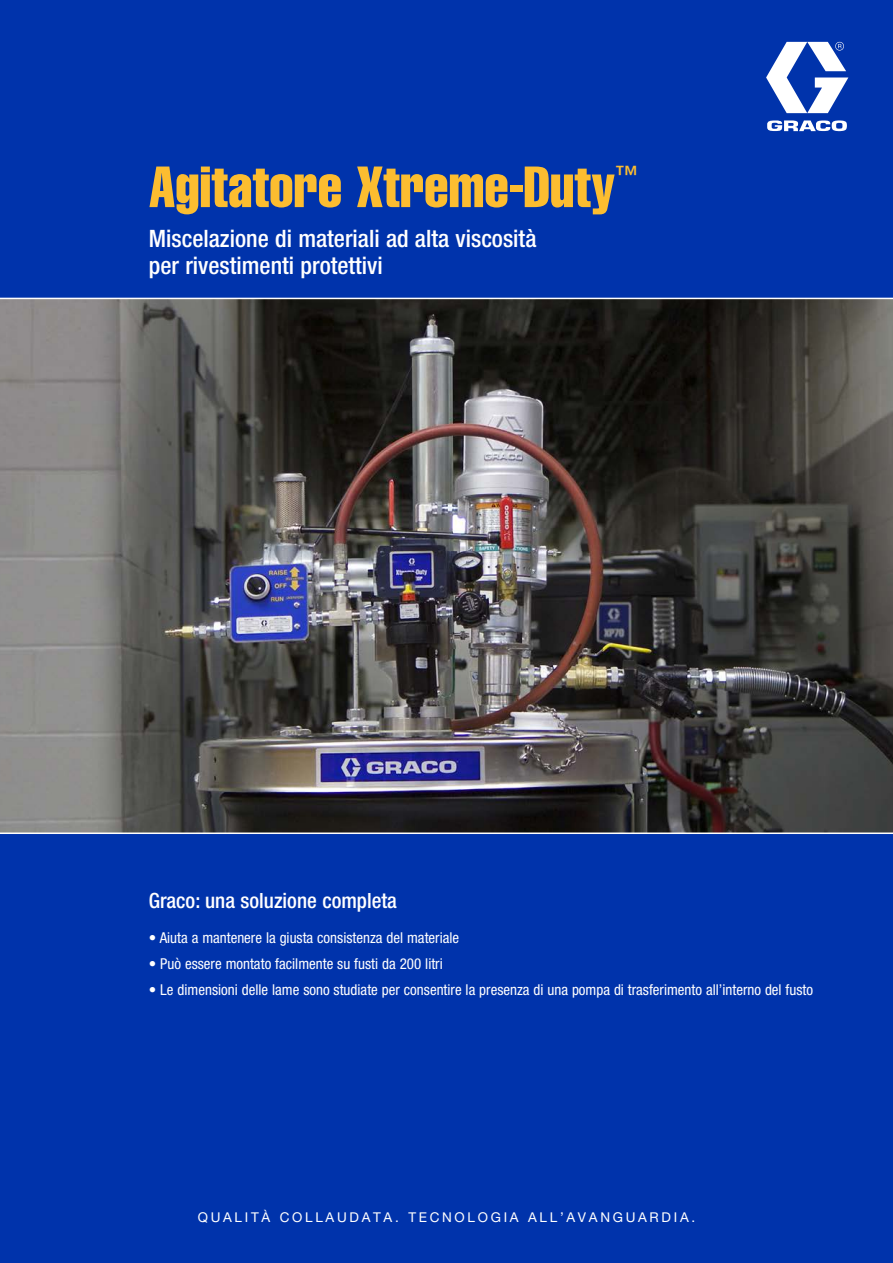
<style>
.page{position:relative;width:893px;height:1263px;background:#0033ab}
.page>*{position:absolute;margin:0;border:0;box-sizing:border-box;transform-origin:0 0}
.t1{font:57px "Helvetica LT Std Comp";color:#fcbd30}
.t2{font:500 condensed 24px/27px "Helvetica Neue LT Std";color:#fff}
.t3{font:500 condensed 22.8px "Helvetica Neue LT Std";color:#fcbd30}
.t4{font:500 condensed 21px "Helvetica Neue LT Std";color:#fff}
.t5{font:condensed 15px "Helvetica Neue LT Std";color:#fff}
.t6{font:13.5px "Helvetica Neue LT Std";letter-spacing:.2em;color:#fff}
</style>
<div class="page">
<img style="left:0;top:299px;width:893px;height:533px">
<hr style="left:0;top:832px;width:893px;height:2px;background:#fff">
<svg style="left:766px;top:42px;width:82px;height:71px"></svg>
<svg style="left:767px;top:120px;width:80px;height:11px"></svg>
<hr style="left:0;top:298px;width:893px;height:1px;background:#fff">
<h1 class="t1" style="left:149px;top:151px;width:468px">Agitatore Xtreme-Duty</h1>
<h3 class="t3" style="left:615px;top:160px;width:24px">™</h3>
<h2 class="t2" style="left:149px;top:224px;width:389px">Miscelazione di materiali ad alta viscosità per rivestimenti protettivi</h2>
<h3 class="t4" style="left:149px;top:888px;width:250px">Graco: una soluzione completa</h3>
<p class="t5" style="left:149px;top:928px;width:312px">• Aiuta a mantenere la giusta consistenza del materiale</p>
<p class="t5" style="left:149px;top:955px;width:295px">• Può essere montato facilmente su fusti da 200 litri</p>
<p class="t5" style="left:149px;top:981px;width:666px">• Le dimensioni delle lame sono studiate per consentire la presenza di una pompa di trasferimento all’interno del fusto</p>
<p class="t6" style="left:198px;top:1209px;width:499px">QUALITÀ COLLAUDATA. TECNOLOGIA ALL’AVANGUARDIA.</p>
</div>
